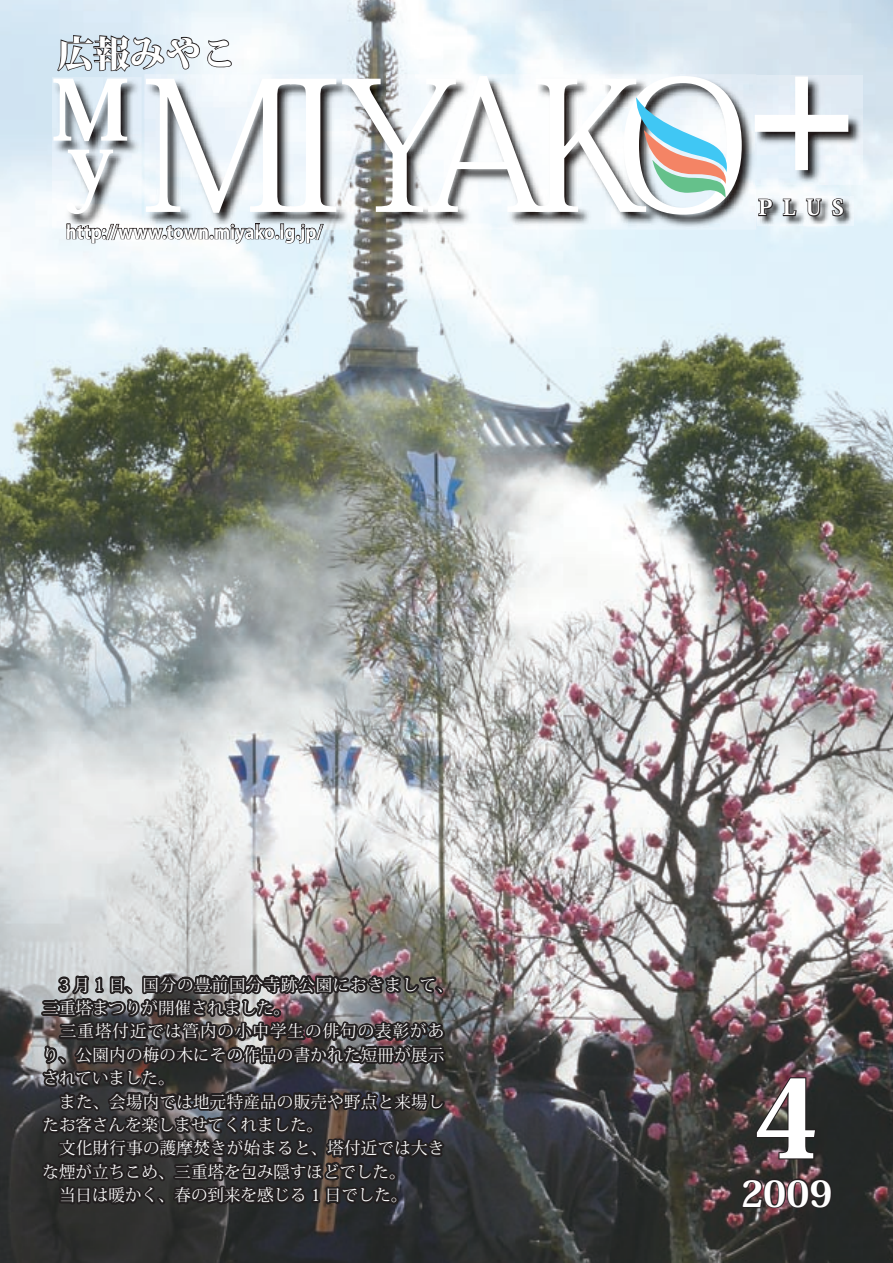
<style>
.page{position:relative;width:893px;height:1263px;background:#fff}
.page>*{position:absolute;margin:0;border:0;box-sizing:border-box;transform-origin:0 0}
.t1{font:180px "Koz Min Pro";letter-spacing:-.475em;color:#fff}
.t2{font:800 108px "Koz Min Pro";color:#fff}
.t3{font:800 82.5px "Koz Min Pro";color:#fff}
.t4{font:800 36px "Koz Min Pro";color:#fff}
.t5{font:800 21px "Koz Min Pro";color:#fff}
.t6{font:700 18px "Koz Go Pro";letter-spacing:-.005em;color:#fff}
.t7{font:16.5px/23.4px "Koz Min Pro";letter-spacing:.015em;color:#fff}
.s1{font-weight:800;font-size:82.5px}
</style>
<div class="page">
<img style="left:0;top:0;width:893px;height:1263px">
<img style="left:144px;top:74px;width:612px;height:156px">
<img style="left:52px;top:77px;width:90px;height:152px">
<svg style="left:66px;top:223px;width:258px;height:21px"></svg>
<img style="left:753px;top:75px;width:110px;height:110px">
<div style="left:755px;top:115px;width:93px;height:17px;background:#fff"></div>
<div style="left:795px;top:77px;width:13px;height:93px;background:#fff"></div>
<svg style="left:56px;top:34px;width:177px;height:39px"></svg>
<img style="left:757px;top:197px;width:96px;height:29px">
<svg style="left:757px;top:197px;width:17px;height:20px"></svg>
<svg style="left:782px;top:198px;width:16px;height:19px"></svg>
<svg style="left:805px;top:198px;width:17px;height:19px"></svg>
<svg style="left:831px;top:197px;width:14px;height:20px"></svg>
<svg style="left:633px;top:97px;width:99px;height:101px"></svg>
<svg style="left:755px;top:1076px;width:62px;height:84px;background:#413738"></svg>
<svg style="left:741px;top:1177px;width:92px;height:32px;background:#3d2e30"></svg>
<svg style="left:38px;top:931px;width:411px;height:207px;background:#6d6a6a"></svg>
<svg style="left:55px;top:1073px;width:392px;height:179px;background:#37373a"></svg>
<svg style="left:38px;top:1088px;width:361px;height:149px;background:#2e2b2d"></svg>
<svg style="left:55px;top:1176px;width:346px;height:87px;background:#2b2b2c"></svg>
<h3 class="t4" style="left:57px;top:27px;width:181px">広報みやこ</h3>
<h1 class="t1" style="left:67px;top:18px;width:707px"><span class="s1">y</span> ＭＩＹＡＫＯ</h1>
<h3 class="t3" style="left:51px;top:49px;width:80px">M</h3>
<p class="t6" style="left:66px;top:220px;width:258px">http://www.town.miyako l g. j p. /</p>
<p class="t5" style="left:755px;top:192px;width:95px">ＰＬＵＳ</p>
<p class="t7" style="left:43px;top:972px;width:412px;text-indent:16px">3 月 1 日、国分の豊前国分寺跡公園におきまして、三重塔まつりが開催されました。<br>　三重塔付近では管内の小中学生の俳句の表彰があり、公園内の梅の木にその作品の書かれた短冊が展示されていました。<br>　また、会場内では地元特産品の販売や野点と来場したお客さんを楽しませてくれました。<br>　文化財行事の護摩焚きが始まると、塔付近では大きな煙が立ちこめ、三重塔を包み隠すほどでした。<br>　当日は暖かく、春の到来を感じる 1 日でした。</p>
<h2 class="t2" style="left:752px;top:1038px;width:71px">4</h2>
<h3 class="t4" style="left:741px;top:1166px;width:93px">2009</h3>
</div>
